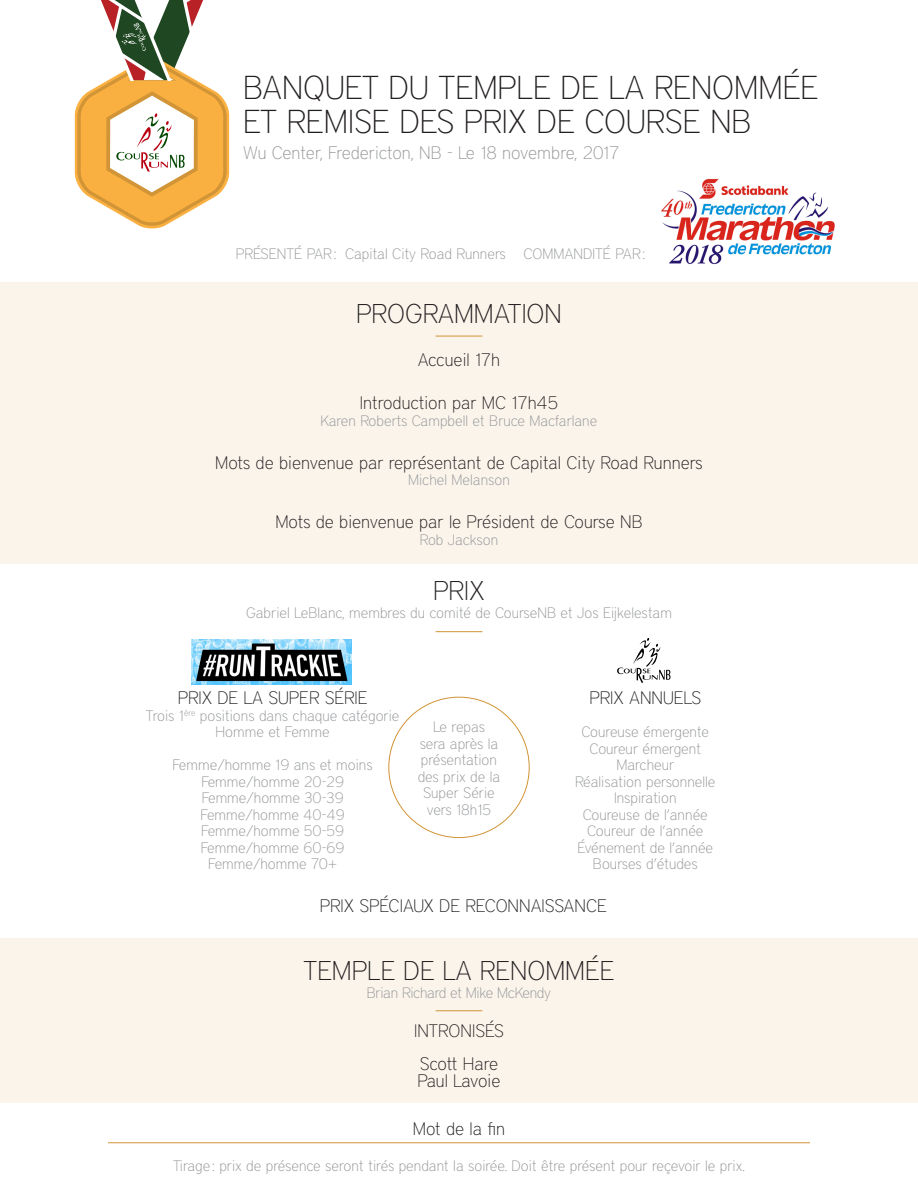
<style>
.page{position:relative;width:918px;height:1188px;background:#fff}
.page>*{position:absolute;margin:0;border:0;box-sizing:border-box;transform-origin:0 0}
.t1{font:100 33px "District";color:#231f20}
.t2{font:100 27px "District";color:#231f20}
.t3{font:100 18px "District";color:#231f20}
.t4{font:100 18px "District";color:#939598}
.t5{font:100 18px "District";letter-spacing:-.025em;color:#231f20}
.t6{font:100 15px/16.5px "District";color:#939598;text-align:center}
.t7{font:100 15px "District";letter-spacing:-.02em;color:#939598}
</style>
<div class="page">
<svg style="left:74px;top:0;width:156px;height:229px"></svg>
<div style="left:0;top:282px;width:918px;height:282px;background:#faf4eb"></div>
<div style="left:0;top:938px;width:918px;height:165px;background:#faf4eb"></div>
<hr style="left:108px;top:1142px;width:702px;height:1px;background:#d19436">
<hr style="left:436px;top:336px;width:46px;height:1px;background:#d19436">
<hr style="left:436px;top:631px;width:46px;height:1px;background:#d19436">
<hr style="left:436px;top:1010px;width:46px;height:1px;background:#d19436">
<svg style="left:617px;top:638px;width:53px;height:45px"></svg>
<img style="left:192px;top:640px;width:159px;height:44px">
<img style="left:661px;top:178px;width:174px;height:87px">
<p class="t1" style="left:243px;top:68px;width:577px">BANQUET DU TEMPLE DE LA RENOMMÉE</p>
<p class="t1" style="left:243px;top:103px;width:510px">ET REMISE DES PRIX DE COURSE NB</p>
<p class="t4" style="left:243px;top:142px;width:378px">Wu Center, Fredericton, NB - Le 18 novembre, 2017</p>
<p class="t6" style="left:236px;top:246px;width:271px">PRÉSENTÉ PAR: Capital City Road Runners</p>
<p class="t6" style="left:524px;top:246px;width:123px">COMMANDITÉ PAR:</p>
<p class="t2" style="left:356px;top:298px;width:207px">PROGRAMMATION</p>
<p class="t3" style="left:418px;top:349px;width:84px">Accueil 17h</p>
<p class="t3" style="left:360px;top:392px;width:200px">Introduction par MC 17h45</p>
<p class="t6" style="left:321px;top:412px;width:278px">Karen Roberts Campbell et Bruce Macfarlane</p>
<p class="t3" style="left:215px;top:452px;width:489px">Mots de bienvenue par représentant de Capital City Road Runners</p>
<p class="t6" style="left:408px;top:472px;width:103px">Michel Melanson</p>
<p class="t3" style="left:275px;top:512px;width:369px">Mots de bienvenue par le Président de Course NB</p>
<p class="t6" style="left:420px;top:531px;width:80px">Rob Jackson</p>
<p class="t2" style="left:433px;top:575px;width:53px">PRIX</p>
<p class="t6" style="left:246px;top:604px;width:427px">Gabriel LeBlanc, membres du comité de CourseNB et Jos Eijkelestam</p>
<p class="t3" style="left:178px;top:687px;width:191px">PRIX DE LA SUPER SÉRIE</p>
<p class="t6" style="left:146px;top:707px;width:255px">Trois 1<sup>ère</sup> positions dans chaque catégorie</p>
<p class="t6" style="left:216px;top:723px;width:116px">Homme et Femme</p>
<p class="t6" style="left:173px;top:756px;width:202px">Femme/homme 19 ans et moins</p>
<p class="t6" style="left:201px;top:773px;width:144px">Femme/homme 20-29</p>
<p class="t6" style="left:202px;top:789px;width:143px">Femme/homme 30-39</p>
<p class="t6" style="left:201px;top:806px;width:146px">Femme/homme 40-49</p>
<p class="t6" style="left:201px;top:822px;width:144px">Femme/homme 50-59</p>
<p class="t6" style="left:201px;top:839px;width:145px">Femme/homme 60-69</p>
<p class="t6" style="left:208px;top:855px;width:130px">Femme/homme 70+</p>
<p class="t3" style="left:589px;top:687px;width:113px">PRIX ANNUELS</p>
<p class="t6" style="left:581px;top:723px;width:129px">Coureuse émergente</p>
<p class="t6" style="left:589px;top:740px;width:113px">Coureur émergent</p>
<p class="t6" style="left:616px;top:756px;width:59px">Marcheur</p>
<p class="t6" style="left:575px;top:773px;width:142px">Réalisation personnelle</p>
<p class="t6" style="left:614px;top:789px;width:64px">Inspiration</p>
<p class="t6" style="left:583px;top:806px;width:127px">Coureuse de l’année</p>
<p class="t6" style="left:587px;top:822px;width:118px">Coureur de l’année</p>
<p class="t6" style="left:577px;top:839px;width:137px">Événement de l’année</p>
<p class="t6" style="left:593px;top:855px;width:106px">Bourses d’études</p>
<p class="t3" style="left:320px;top:896px;width:289px">PRIX SPÉCIAUX DE RECONNAISSANCE</p>
<p class="t6" style="left:418px;top:719px;width:84px">Le repas<br>sera après la présentation des prix de la<br>Super Série vers 18h15</p>
<p class="t2" style="left:304px;top:955px;width:312px">TEMPLE DE LA RENOMMÉE</p>
<p class="t7" style="left:367px;top:984px;width:186px">Brian Richard et Mike McKendy</p>
<p class="t3" style="left:414px;top:1020px;width:91px">INTRONISÉS</p>
<p class="t5" style="left:420px;top:1053px;width:80px">Scott Hare</p>
<p class="t3" style="left:418px;top:1070px;width:84px">Paul Lavoie</p>
<p class="t3" style="left:413px;top:1118px;width:94px">Mot de la fin</p>
<p class="t6" style="left:173px;top:1158px;width:573px">Tirage: prix de présence seront tirés pendant la soirée. Doit être présent pour reçevoir le prix.</p>
</div>
